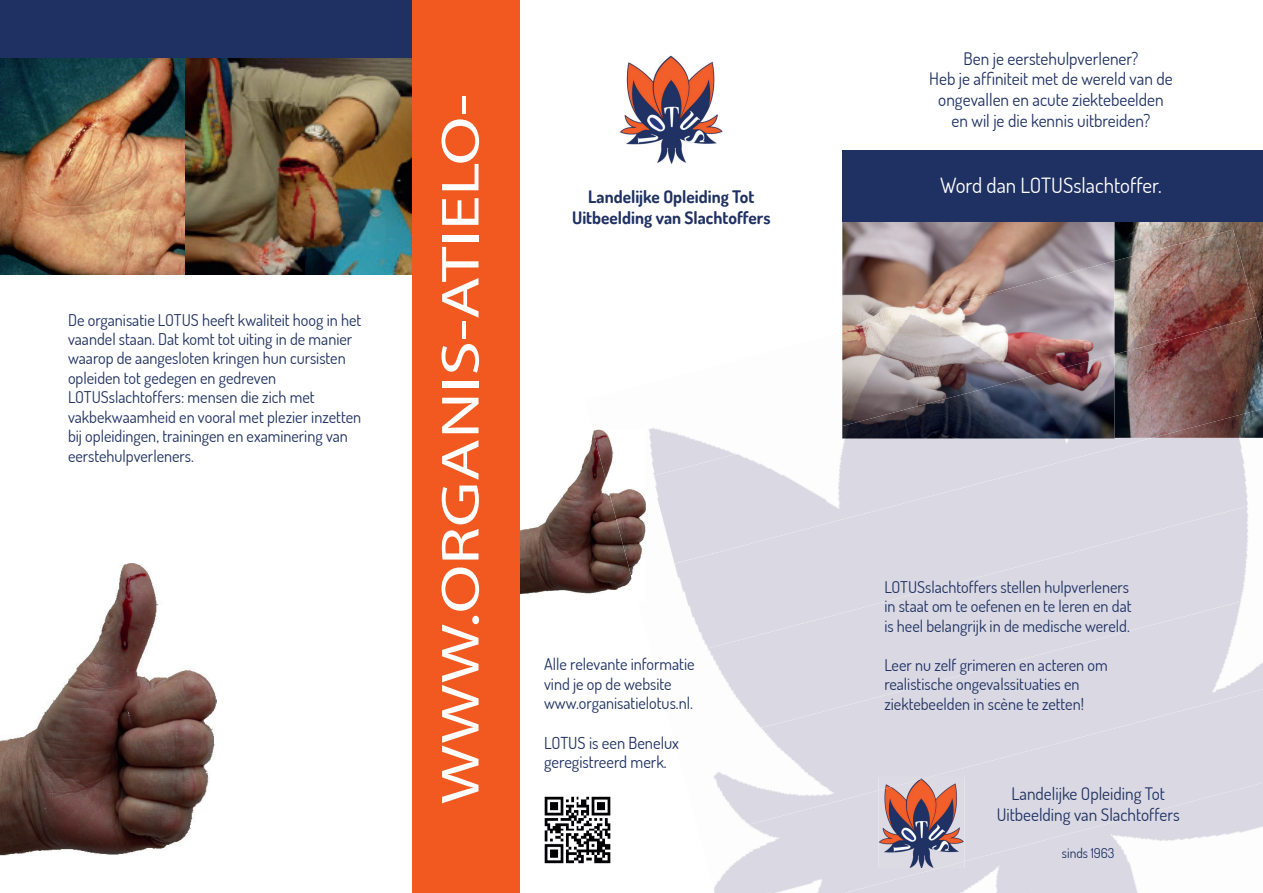
<style>
.page{position:relative;width:1263px;height:893px;background:#fff}
.page>*{position:absolute;margin:0;border:0;box-sizing:border-box;transform-origin:0 0}
.t1{font:54px "Myriad Pro";color:#fff;scale:1.3 1}
.t2{font:21px "Dosis";color:#fff}
.t3{font:17.25px/20.7px "Dosis";color:#1f3162;text-align:center}
.t4{font:700 17.25px/20.7px "Dosis";color:#1f3162;text-align:center}
.t5{font:16.5px/19.8px "Dosis";color:#1f3162}
.t6{font:16.2px/19.5px "Dosis";color:#1f3162}
.t7{font:13.5px "Dosis";color:#1f3162}
</style>
<div class="page">
<img style="left:842px;top:222px;width:272px;height:39px">
<img style="left:1114px;top:222px;width:149px;height:95px">
<img style="left:842px;top:261px;width:272px;height:93px">
<img style="left:1114px;top:230px;width:142px;height:87px">
<img style="left:649px;top:428px;width:294px;height:65px">
<img style="left:842px;top:354px;width:272px;height:85px">
<img style="left:1114px;top:317px;width:149px;height:121px">
<img style="left:1153px;top:409px;width:110px;height:29px">
<div style="left:675px;top:569px;width:344px;height:91px;background:#dad9e3"></div>
<div style="left:1009px;top:502px;width:240px;height:155px;background:#dad9e3"></div>
<img style="left:1019px;top:596px;width:244px;height:147px">
<img style="left:713px;top:743px;width:345px;height:150px">
<div style="left:1058px;top:689px;width:205px;height:94px;background:#dad9e3"></div>
<div style="left:845px;top:783px;width:418px;height:110px;background:#dad9e3"></div>
<img style="left:1021px;top:829px;width:242px;height:64px">
<img style="left:1200px;top:876px;width:63px;height:17px">
<img style="left:0;top:58px;width:185px;height:216px">
<img style="left:185px;top:58px;width:227px;height:216px">
<div style="left:0;top:0;width:412px;height:58px;background:#1f3162"></div>
<img style="left:878px;top:777px;width:86px;height:91px">
<img style="left:939px;top:861px;width:25px;height:7px">
<img style="left:620px;top:55px;width:103px;height:108px">
<img style="left:544px;top:796px;width:67px;height:68px">
<img style="left:0;top:563px;width:216px;height:293px">
<img style="left:520px;top:434px;width:111px;height:161px">
<img style="left:593px;top:429px;width:38px;height:59px">
<img style="left:608px;top:478px;width:38px;height:97px">
<img style="left:631px;top:571px;width:15px;height:9px">
<div style="left:412px;top:0;width:108px;height:893px;background:#f15921"></div>
<div style="left:842px;top:151px;width:421px;height:71px;background:#1f3162"></div>
<p class="t6" style="left:68px;top:309px;width:295px">De organisatie LOTUS heeft kwaliteit hoog in het vaandel staan. Dat komt tot uiting in de manier waarop de aangesloten kringen hun cursisten opleiden tot gedegen en gedreven LOTUSslachtoffers: mensen die zich met vakbekwaamheid en vooral met plezier inzetten bij opleidingen, trainingen en examinering van eerstehulpverleners.</p>
<h1 class="t1" style="left:427px;top:804px;width:548px;rotate:-90deg">WWW.ORGANIS-ATIELO-</h1>
<p class="t4" style="left:572px;top:186px;width:200px">Landelijke Opleiding Tot<br>Uitbeelding van Slachtoffers</p>
<p class="t6" style="left:544px;top:654px;width:152px">Alle relevante informatie vind je op de website www.organisatielotus.nl.</p>
<p class="t5" style="left:544px;top:732px;width:136px">LOTUS is een Benelux geregistreerd merk.</p>
<p class="t3" style="left:929px;top:47px;width:245px">Ben je eerstehulpverlener?<br>Heb je affiniteit met de wereld van de ongevallen en acute ziektebeelden en wil je die kennis uitbreiden?</p>
<p class="t2" style="left:940px;top:172px;width:223px">Word dan LOTUSslachtoffer.</p>
<p class="t6" style="left:884px;top:577px;width:249px">LOTUSslachtoffers stellen hulpverleners in staat om te oefenen en te leren en dat is heel belangrijk in de medische wereld.</p>
<p class="t6" style="left:884px;top:654px;width:225px">Leer nu zelf grimeren en acteren om realistische ongevalssituaties en ziektebeelden in scène te zetten!</p>
<p class="t3" style="left:997px;top:783px;width:184px">Landelijke Opleiding Tot<br>Uitbeelding van Slachtoffers</p>
<p class="t7" style="left:1062px;top:844px;width:54px">sinds 1963</p>
</div>
